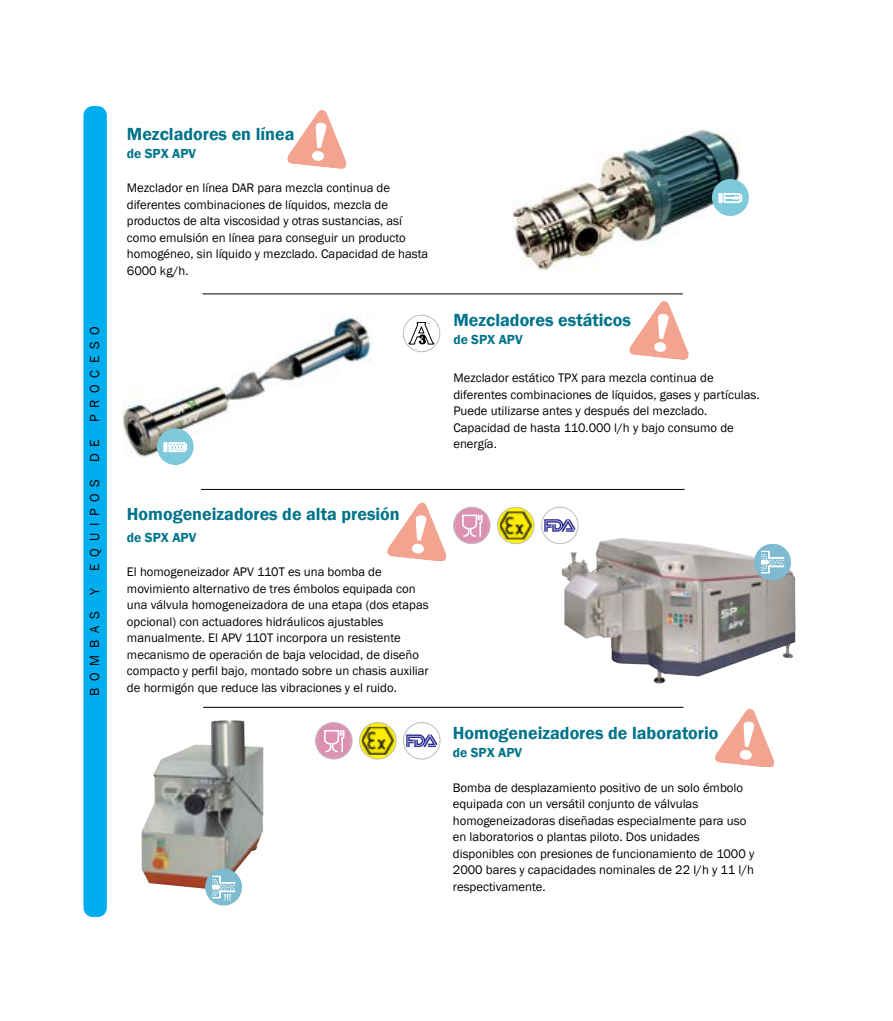
<style>
.page{position:relative;width:893px;height:1021px;background:#fff}
.page>*{position:absolute;margin:0;border:0;box-sizing:border-box;transform-origin:0 0}
.t1{font:600 18px "Franklin Gothic";color:#00738a}
.t2{font:600 13.5px "Franklin Gothic";color:#00738a}
.t3{font:13.5px "Franklin Gothic";letter-spacing:.5em;color:#000}
.t4{font:12.75px/16.5px "Franklin Gothic";color:#000}
</style>
<div class="page">
<svg style="left:387px;top:502px;width:60px;height:58px"></svg>
<img style="left:123px;top:315px;width:249px;height:143px">
<div style="left:84px;top:107px;width:22px;height:809px;background:#00aeef;border-radius:9px"></div>
<div style="left:83px;top:106px;width:24px;height:811px;border:2px solid #00aeef;border-radius:9px"></div>
<hr style="left:203px;top:293px;width:479px;height:1px;background:#000">
<img style="left:561px;top:537px;width:235px;height:147px">
<hr style="left:203px;top:707px;width:480px;height:1px;background:#000">
<img style="left:142px;top:720px;width:121px;height:169px">
<svg style="left:715px;top:709px;width:59px;height:58px"></svg>
<svg style="left:287px;top:110px;width:60px;height:58px"></svg>
<img style="left:512px;top:128px;width:228px;height:143px">
<svg style="left:629px;top:301px;width:60px;height:58px"></svg>
<hr style="left:201px;top:489px;width:483px;height:1px;background:#000">
<svg style="left:406px;top:734px;width:31px;height:13px"></svg>
<div style="left:403px;top:722px;width:37px;height:37px;border:1px solid #bcbec0;border-radius:50%"></div>
<svg style="left:360px;top:722px;width:36px;height:37px"></svg>
<img style="left:362px;top:727px;width:32px;height:27px">
<div style="left:359px;top:722px;width:37px;height:37px;border:1px solid #bcbec0;border-radius:50%"></div>
<svg style="left:316px;top:724px;width:36px;height:33px"></svg>
<div style="left:315px;top:722px;width:37px;height:37px;border:1px solid #bcbec0;border-radius:50%"></div>
<div style="left:205px;top:868px;width:37px;height:37px;background:#7fbbd0;border-radius:18px"></div>
<svg style="left:212px;top:875px;width:23px;height:25px"></svg>
<div style="left:712px;top:179px;width:37px;height:37px;background:#7ec9da;border-radius:18px"></div>
<svg style="left:724px;top:193px;width:17px;height:10px"></svg>
<svg style="left:725px;top:194px;width:17px;height:7px"></svg>
<div style="left:718px;top:193px;width:5px;height:10px;background:#fff"></div>
<svg style="left:408px;top:322px;width:26px;height:22px"></svg>
<div style="left:403px;top:315px;width:37px;height:37px;border:1px solid #bcbec0;border-radius:50%"></div>
<svg style="left:754px;top:543px;width:37px;height:37px"></svg>
<div style="left:767px;top:559px;width:18px;height:6px;background:#7fbbd0"></div>
<svg style="left:761px;top:550px;width:23px;height:23px"></svg>
<div style="left:157px;top:428px;width:37px;height:37px;background:#7ec9da;border-radius:18px"></div>
<div style="left:163px;top:442px;width:5px;height:10px;background:#fff"></div>
<svg style="left:168px;top:442px;width:19px;height:11px"></svg>
<svg style="left:544px;top:519px;width:31px;height:12px"></svg>
<div style="left:541px;top:507px;width:37px;height:37px;border:1px solid #bcbec0;border-radius:50%"></div>
<svg style="left:498px;top:507px;width:36px;height:36px"></svg>
<img style="left:500px;top:511px;width:32px;height:28px">
<div style="left:497px;top:507px;width:37px;height:37px;border:1px solid #bcbec0;border-radius:50%"></div>
<svg style="left:455px;top:509px;width:35px;height:33px"></svg>
<div style="left:453px;top:507px;width:37px;height:37px;border:1px solid #bcbec0;border-radius:50%"></div>
<p class="t3" style="left:86px;top:422px;width:98px;rotate:-90deg">PROCESO</p>
<p class="t3" style="left:86px;top:594px;width:157px;rotate:-90deg">Y EQUIPOS DE</p>
<p class="t3" style="left:86px;top:696px;width:86px;rotate:-90deg">BOMBAS</p>
<h1 class="t1" style="left:127px;top:123px;width:169px">Mezcladores en línea</h1>
<p class="t2" style="left:127px;top:145px;width:71px">de SPX APV</p>
<p class="t4" style="left:127px;top:180px;width:303px">Mezclador en línea DAR para mezcla continua de diferentes combinaciones de líquidos, mezcla de productos de alta viscosidad y otras sustancias, así como emulsión en línea para conseguir un producto homogéneo, sin líquido y mezclado. Capacidad de hasta 6000 kg/h.</p>
<h1 class="t1" style="left:127px;top:503px;width:274px">Homogeneizadores de alta presión</h1>
<p class="t2" style="left:127px;top:529px;width:71px">de SPX APV</p>
<p class="t4" style="left:127px;top:564px;width:303px">El homogeneizador APV 110T es una bomba de movimiento alternativo de tres émbolos equipada con una válvula homogeneizadora de una etapa (dos etapas opcional) con actuadores hidráulicos ajustables manualmente. El APV 110T incorpora un resistente mecanismo de operación de baja velocidad, de diseño compacto y perfil bajo, montado sobre un chasis auxiliar de hormigón que reduce las vibraciones y el ruido.</p>
<h1 class="t1" style="left:453px;top:309px;width:179px">Mezcladores estáticos</h1>
<p class="t2" style="left:453px;top:331px;width:71px">de SPX APV</p>
<p class="t4" style="left:453px;top:370px;width:308px">Mezclador estático TPX para mezcla continua de diferentes combinaciones de líquidos, gases y partículas.<br>Puede utilizarse antes y después del mezclado.<br>Capacidad de hasta 110.000 l/h y bajo consumo de energía.</p>
<h1 class="t1" style="left:453px;top:722px;width:267px">Homogeneizadores de laboratorio</h1>
<p class="t2" style="left:453px;top:744px;width:71px">de SPX APV</p>
<p class="t4" style="left:453px;top:779px;width:303px">Bomba de desplazamiento positivo de un solo émbolo equipada con un versátil conjunto de válvulas homogeneizadoras diseñadas especialmente para uso en laboratorios o plantas piloto. Dos unidades disponibles con presiones de funcionamiento de 1000 y 2000 bares y capacidades nominales de 22 l/h y 11 l/h respectivamente.</p>
</div>
